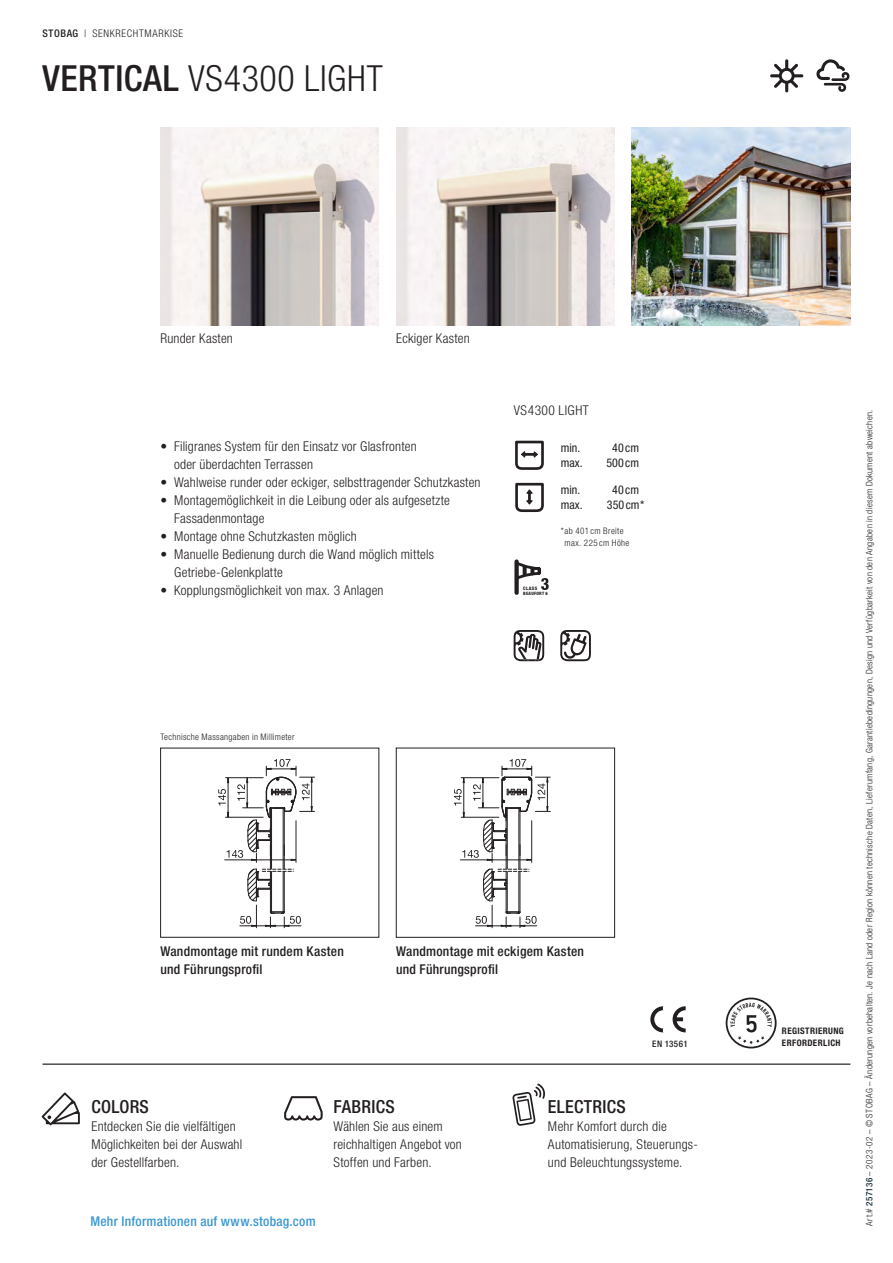
<style>
.page{position:relative;width:893px;height:1263px;background:#fff}
.page>*{position:absolute;margin:0;border:0;box-sizing:border-box;transform-origin:0 0}
.t1{font:300 condensed 36px "Helvetica Neue LT Pro";letter-spacing:.02em;color:#231f20}
.t2{font:500 condensed 18px "Helvetica Neue LT Pro";letter-spacing:.02em;color:#231f20}
.t3{font:300 condensed 13.5px/18px "Helvetica Neue LT Pro";letter-spacing:.015em;color:#231f20}
.t4{font:500 condensed 13.5px/18px "Helvetica Neue LT Pro";letter-spacing:.02em;color:#231f20}
.t5{font:500 condensed 13.5px "Helvetica Neue LT Pro";letter-spacing:.02em;color:#3b98d3}
.t6{font:300 condensed 13.5px "Helvetica Neue LT Pro";letter-spacing:.035em;color:#231f20}
.t7{font:condensed 12px "Helvetica Neue LT Pro";color:#231f20}
.t8{font:300 condensed 10.5px "Helvetica Neue LT Pro";letter-spacing:.065em;color:#231f20}
.t9{font:300 condensed 9px/11.2px "Helvetica Neue LT Pro";letter-spacing:.035em;color:#231f20}
.t10{font:700 condensed 9px/11.2px "Helvetica Neue LT Pro";letter-spacing:.045em;color:#231f20}
.t11{font:500 condensed 9px "Helvetica Neue LT Pro";letter-spacing:.045em;color:#231f20}
.t12{font:800 condensed 4.8px "Helvetica Neue LT Pro";letter-spacing:.075em;color:#231f20}
.t13{font:800 condensed 4.5px "Helvetica Neue LT Pro";letter-spacing:.05em;color:#231f20}
.s1{font-weight:500}
.s2{font-weight:500;color:#1d343f}
</style>
<div class="page">
<svg style="left:770px;top:59px;width:33px;height:33px"></svg>
<svg style="left:816px;top:59px;width:33px;height:33px"></svg>
<svg style="left:42px;top:1092px;width:38px;height:33px"></svg>
<svg style="left:512px;top:1083px;width:33px;height:43px"></svg>
<svg style="left:284px;top:1096px;width:39px;height:24px"></svg>
<svg style="left:650px;top:1006px;width:14px;height:26px"></svg>
<svg style="left:673px;top:1006px;width:13px;height:26px"></svg>
<img style="left:160px;top:127px;width:219px;height:198px">
<img style="left:396px;top:127px;width:219px;height:198px">
<img style="left:632px;top:127px;width:218px;height:198px">
<svg style="left:515px;top:440px;width:29px;height:30px"></svg>
<svg style="left:515px;top:482px;width:29px;height:30px"></svg>
<div style="left:514px;top:561px;width:5px;height:32px;background:#231f20"></div>
<svg style="left:514px;top:560px;width:35px;height:30px"></svg>
<hr style="left:43px;top:1063px;width:807px;height:2px;background:#231f20">
<svg style="left:514px;top:630px;width:30px;height:31px"></svg>
<svg style="left:560px;top:630px;width:31px;height:31px"></svg>
<svg style="left:726px;top:997px;width:51px;height:51px"></svg>
<hr style="left:270px;top:808px;width:1px;height:61px;background:#231f20">
<hr style="left:284px;top:808px;width:1px;height:61px;background:#231f20">
<hr style="left:271px;top:808px;width:1px;height:61px;background:#231f20">
<hr style="left:283px;top:808px;width:1px;height:61px;background:#231f20">
<svg style="left:240px;top:869px;width:61px;height:59px"></svg>
<svg style="left:218px;top:759px;width:97px;height:103px"></svg>
<hr style="left:506px;top:808px;width:1px;height:61px;background:#231f20">
<hr style="left:520px;top:808px;width:1px;height:61px;background:#231f20">
<hr style="left:507px;top:808px;width:1px;height:61px;background:#231f20">
<hr style="left:519px;top:808px;width:1px;height:61px;background:#231f20">
<svg style="left:475px;top:869px;width:62px;height:59px"></svg>
<svg style="left:454px;top:759px;width:96px;height:103px"></svg>
<div style="left:396px;top:748px;width:219px;height:189px;border:1px solid #231f20"></div>
<p class="t8" style="left:43px;top:28px;width:142px"><span class="s1">STOBAG</span> | SENKRECHTMARKISE</p>
<h1 class="t1" style="left:43px;top:58px;width:342px"><span class="s1">VERTICAL</span> VS4300 LIGHT</h1>
<p class="t3" style="left:160px;top:330px;width:74px">Runder Kasten</p>
<p class="t3" style="left:396px;top:330px;width:75px">Eckiger Kasten</p>
<p class="t6" style="left:514px;top:403px;width:76px">VS4300 LIGHT</p>
<p class="t9" style="left:864px;top:1225px;width:817px;rotate:-90deg">Art.# <span class="s2">257136</span> – 2023-02 – © STOBAG – Änderungen vorbehalten. Je nach Land oder Region können technische Daten, Lieferumfang, Garantiebedingungen, Design und Verfügbarkeit von den Angaben in diesem Dokument abweichen.</p>
<p class="t3" style="left:174px;top:438px;width:244px;text-indent:-14px">• Filigranes System für den Einsatz vor Glasfronten oder überdachten Terrassen</p>
<p class="t3" style="left:160px;top:474px;width:322px">• Wahlweise runder oder eckiger, selbsttragender Schutzkasten</p>
<p class="t3" style="left:174px;top:492px;width:277px;text-indent:-14px">• Montagemöglichkeit in die Leibung oder als aufgesetzte<br>Fassadenmontage</p>
<p class="t3" style="left:160px;top:528px;width:198px">• Montage ohne Schutzkasten möglich</p>
<p class="t3" style="left:174px;top:545px;width:261px;text-indent:-14px">• Manuelle Bedienung durch die Wand möglich mittels<br>Getriebe-Gelenkplatte</p>
<p class="t3" style="left:160px;top:581px;width:225px">• Kopplungsmöglichkeit von max. 3 Anlagen</p>
<p class="t7" style="left:561px;top:441px;width:21px">min.</p>
<p class="t7" style="left:612px;top:441px;width:28px">40 cm</p>
<p class="t7" style="left:561px;top:456px;width:23px">max.</p>
<p class="t7" style="left:606px;top:456px;width:34px">500 cm</p>
<p class="t7" style="left:561px;top:483px;width:21px">min.</p>
<p class="t7" style="left:612px;top:483px;width:28px">40 cm</p>
<p class="t7" style="left:561px;top:498px;width:23px">max.</p>
<p class="t7" style="left:607px;top:498px;width:39px">350 cm*</p>
<p class="t9" style="left:565px;top:525px;width:66px;text-indent:-4px">*ab 401 cm Breite max. 225 cm Höhe</p>
<p class="t12" style="left:523px;top:585px;width:15px">CLASS</p>
<p class="t13" style="left:523px;top:590px;width:26px">BEAUFORT 6</p>
<p class="t9" style="left:160px;top:731px;width:136px">Technische Massangaben in Millimeter</p>
<p class="t4" style="left:160px;top:941px;width:185px">Wandmontage mit rundem Kasten und Führungsprofil</p>
<p class="t4" style="left:396px;top:941px;width:189px">Wandmontage mit eckigem Kasten und Führungsprofil</p>
<p class="t10" style="left:782px;top:1025px;width:64px">REGISTRIERUNG<br>ERFORDERLICH</p>
<p class="t11" style="left:652px;top:1038px;width:37px">EN 13561</p>
<h2 class="t2" style="left:333px;top:1096px;width:63px">FABRICS</h2>
<p class="t3" style="left:333px;top:1117px;width:130px">Wählen Sie aus einem reichhaltigen Angebot von<br>Stoffen und Farben.</p>
<h2 class="t2" style="left:91px;top:1096px;width:59px">COLORS</h2>
<p class="t3" style="left:91px;top:1117px;width:152px">Entdecken Sie die vielfältigen<br>Möglichkeiten bei der Auswahl der Gestellfarben.</p>
<h2 class="t2" style="left:548px;top:1096px;width:79px">ELECTRICS</h2>
<p class="t3" style="left:548px;top:1117px;width:151px">Mehr Komfort durch die<br>Automatisierung, Steuerungs&shy;und Beleuchtungssysteme.</p>
<p class="t5" style="left:90px;top:1213px;width:227px">Mehr Informationen auf www.stobag.com</p>
</div>
